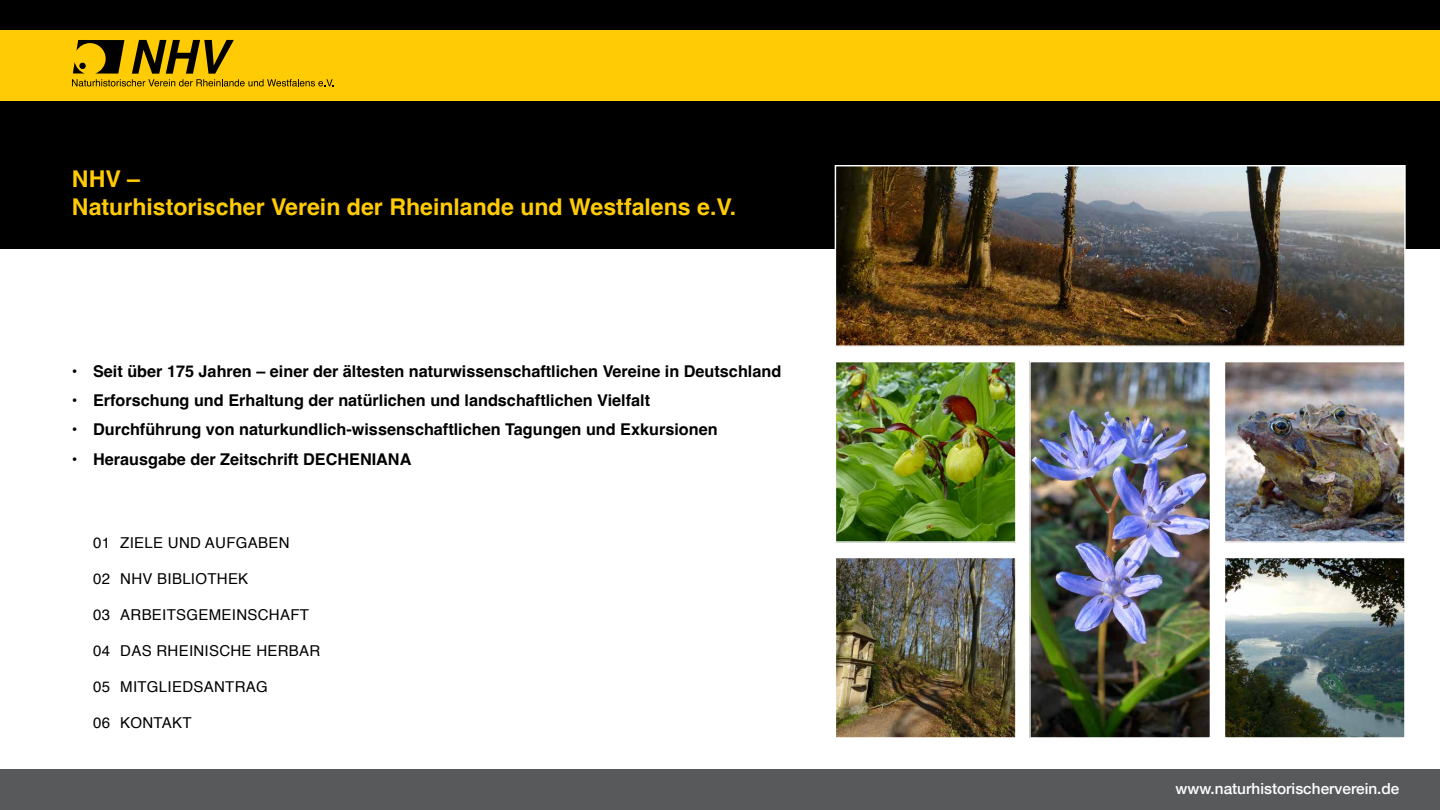
<style>
.page{position:relative;width:1440px;height:810px;background:#fff}
.page>*{position:absolute;margin:0;border:0;box-sizing:border-box;transform-origin:0 0}
.t1{font:700 23.1px/27.8px "Helvetica";color:#ffcb05}
.t2{font:700 16.2px "Helvetica";color:#000}
.t3{font:500 15.38px "Helvetica Neue";color:#fff}
.t4{font:15px "Helvetica";letter-spacing:.02em;color:#000}
</style>
<div class="page">
<div style="left:0;top:90px;width:1440px;height:159px;background:#000"></div>
<img style="left:837px;top:167px;width:567px;height:178px">
<div style="left:835px;top:165px;width:571px;height:182px;border:1px solid #fff"></div>
<img style="left:837px;top:363px;width:178px;height:178px">
<div style="left:835px;top:361px;width:182px;height:182px;border:1px solid #fff"></div>
<img style="left:837px;top:559px;width:178px;height:178px">
<div style="left:835px;top:557px;width:182px;height:182px;border:1px solid #fff"></div>
<img style="left:1031px;top:363px;width:178px;height:374px">
<div style="left:1029px;top:361px;width:182px;height:378px;border:1px solid #fff"></div>
<img style="left:1226px;top:363px;width:178px;height:178px">
<div style="left:1224px;top:361px;width:182px;height:182px;border:1px solid #fff"></div>
<img style="left:1226px;top:559px;width:178px;height:178px">
<div style="left:1224px;top:557px;width:182px;height:182px;border:1px solid #fff"></div>
<div style="left:0;top:0;width:1440px;height:39px;background:#000"></div>
<div style="left:0;top:30px;width:1440px;height:70px;background:#ffcb05"></div>
<svg style="left:72px;top:40px;width:262px;height:47px"></svg>
<div style="left:0;top:770px;width:1440px;height:40px;background:#58595b"></div>
<h1 class="t1" style="left:72px;top:168px;width:666px">NHV –<br>Naturhistorischer Verein der Rheinlande und Westfalens e.V.</h1>
<p class="t2" style="left:72px;top:361px;width:711px">• Seit über 175 Jahren – einer der ältesten naturwissenschaftlichen Vereine in Deutschland</p>
<p class="t2" style="left:72px;top:391px;width:580px">• Erforschung und Erhaltung der natürlichen und landschaftlichen Vielfalt</p>
<p class="t2" style="left:72px;top:420px;width:647px">• Durchführung von naturkundlich-wissenschaftlichen Tagungen und Exkursionen</p>
<p class="t2" style="left:72px;top:449px;width:341px">• Herausgabe der Zeitschrift DECHENIANA</p>
<p class="t4" style="left:93px;top:531px;width:198px">01 ZIELE UND AUFGABEN</p>
<p class="t4" style="left:93px;top:567px;width:157px">02 NHV BIBLIOTHEK</p>
<p class="t4" style="left:93px;top:603px;width:217px">03 ARBEITSGEMEINSCHAFT</p>
<p class="t4" style="left:93px;top:639px;width:229px">04 DAS RHEINISCHE HERBAR</p>
<p class="t4" style="left:93px;top:675px;width:176px">05 MITGLIEDSANTRAG</p>
<p class="t4" style="left:93px;top:711px;width:100px">06 KONTAKT</p>
<p class="t3" style="left:1176px;top:777px;width:225px">www.naturhistorischerverein.de</p>
</div>
